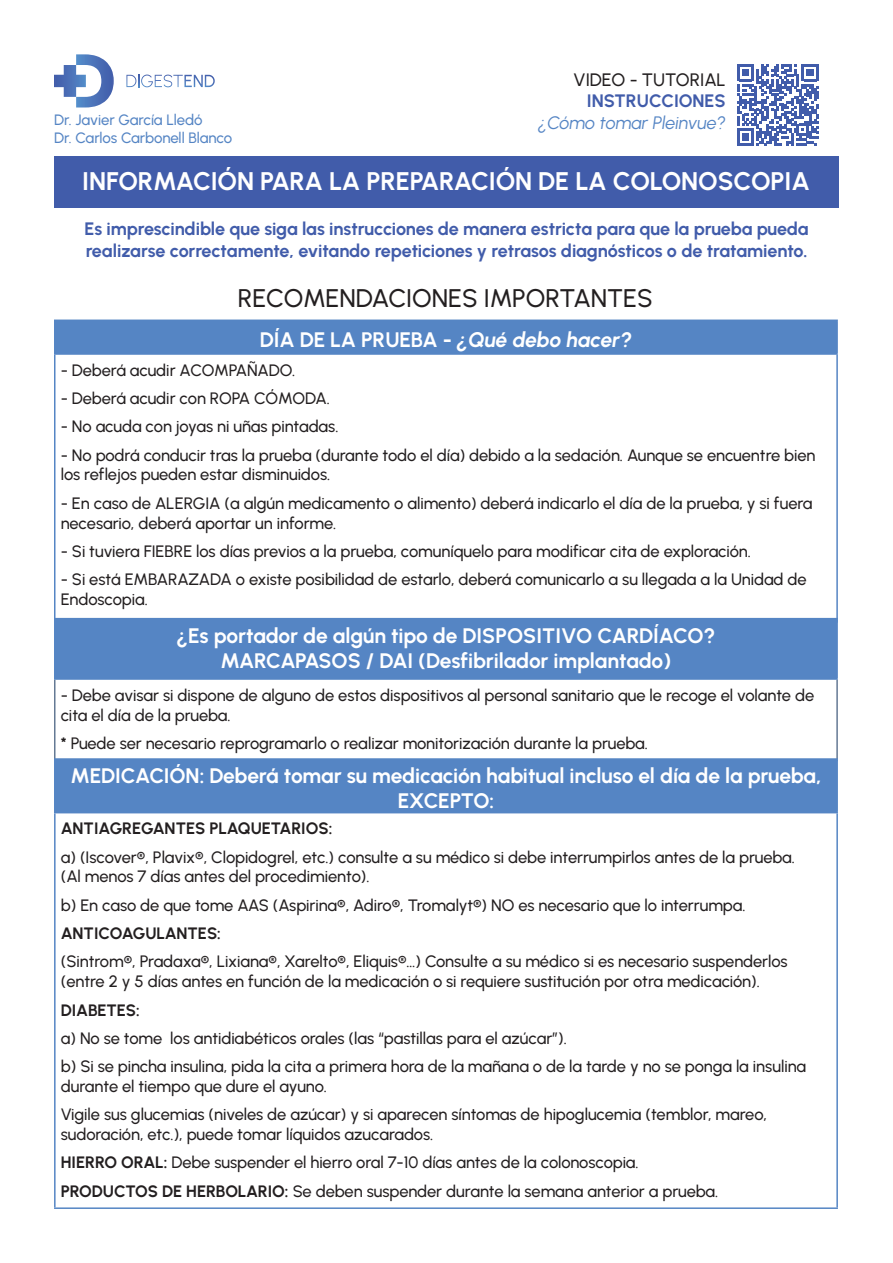
<style>
.page{position:relative;width:893px;height:1263px;background:#fff}
.page>*{position:absolute;margin:0;border:0;box-sizing:border-box;transform-origin:0 0}
.t1{font:700 25.5px "Urbanist";letter-spacing:-.01em;color:#fff}
.t2{font:500 25.5px "Urbanist";color:#231f20}
.t3{font:700 21px/25.2px "Urbanist";letter-spacing:-.01em;color:#fff;text-align:center}
.t4{font:700 18px/21.6px "Urbanist";letter-spacing:-.01em;color:#415caa}
.t5{font:italic 18px "Urbanist";letter-spacing:-.005em;color:#5585c4}
.t6{font:500 18px "Urbanist";color:#231f20}
.t7{font:500 16.5px/19.8px "Urbanist";letter-spacing:-.005em;color:#231f20}
.t8{font:700 16.5px "Urbanist";letter-spacing:-.01em;color:#231f20}
.t9{font:500 15px "Urbanist";letter-spacing:-.005em;color:#5585c4}
.s1{font-style:italic}
.s2{font-weight:700}
</style>
<div class="page">
<svg style="left:126px;top:75px;width:89px;height:12px"></svg>
<svg style="left:54px;top:54px;width:60px;height:53px"></svg>
<div style="left:54px;top:156px;width:784px;height:52px;background:#415caa"></div>
<div style="left:55px;top:320px;width:782px;height:34px;background:#5585c4"></div>
<hr style="left:54px;top:320px;width:784px;height:1px;background:#5585c4">
<hr style="left:54px;top:321px;width:2px;height:32px;background:#5585c4">
<hr style="left:836px;top:321px;width:2px;height:32px;background:#5585c4">
<hr style="left:54px;top:353px;width:784px;height:2px;background:#5585c4">
<hr style="left:54px;top:355px;width:2px;height:266px;background:#5585c4">
<hr style="left:836px;top:355px;width:2px;height:266px;background:#5585c4">
<div style="left:55px;top:619px;width:782px;height:60px;background:#5585c4"></div>
<hr style="left:54px;top:680px;width:2px;height:80px;background:#647994">
<hr style="left:836px;top:680px;width:2px;height:80px;background:#647994">
<hr style="left:54px;top:618px;width:784px;height:1px;background:#5585c4">
<hr style="left:54px;top:619px;width:2px;height:59px;background:#5585c4">
<hr style="left:836px;top:619px;width:2px;height:59px;background:#5585c4">
<hr style="left:54px;top:678px;width:784px;height:2px;background:#5585c4">
<div style="left:55px;top:759px;width:782px;height:54px;background:#5585c4"></div>
<hr style="left:54px;top:758px;width:784px;height:2px;background:#5585c4">
<hr style="left:54px;top:760px;width:2px;height:52px;background:#5585c4">
<hr style="left:836px;top:760px;width:2px;height:52px;background:#5585c4">
<hr style="left:54px;top:812px;width:784px;height:1px;background:#5585c4">
<hr style="left:54px;top:813px;width:2px;height:394px;background:#5585c4">
<hr style="left:836px;top:813px;width:2px;height:394px;background:#5585c4">
<hr style="left:54px;top:1207px;width:784px;height:2px;background:#5585c4">
<svg style="left:737px;top:64px;width:82px;height:82px"></svg>
<p class="t9" style="left:54px;top:110px;width:150px">Dr. Javier García Lledó</p>
<p class="t9" style="left:54px;top:128px;width:180px">Dr. Carlos Carbonell Blanco</p>
<p class="t6" style="left:574px;top:68px;width:154px">VIDEO - TUTORIAL</p>
<p class="t4" style="left:587px;top:90px;width:140px">INSTRUCCIONES</p>
<p class="t5" style="left:539px;top:111px;width:189px">¿Cómo tomar Pleinvue?</p>
<p class="t1" style="left:82px;top:164px;width:729px">INFORMACIÓN PARA LA PREPARACIÓN DE LA COLONOSCOPIA</p>
<p class="t4" style="left:85px;top:217px;width:726px">Es imprescindible que siga las instrucciones de manera estricta para que la prueba pueda realizarse correctamente, evitando repeticiones y retrasos diagnósticos o de tratamiento.</p>
<p class="t2" style="left:238px;top:282px;width:416px">RECOMENDACIONES IMPORTANTES</p>
<p class="t3" style="left:260px;top:327px;width:374px">DÍA DE LA PRUEBA - <span class="s1">¿Qué debo hacer?</span></p>
<p class="t7" style="left:61px;top:360px;width:236px">- Deberá acudir ACOMPAÑADO.</p>
<p class="t7" style="left:61px;top:388px;width:271px">- Deberá acudir con ROPA CÓMODA.</p>
<p class="t7" style="left:61px;top:416px;width:279px">- No acuda con joyas ni uñas pintadas.</p>
<p class="t7" style="left:61px;top:444px;width:756px">- No podrá conducir tras la prueba (durante todo el día) debido a la sedación. Aunque se encuentre bien los reflejos pueden estar disminuidos.</p>
<p class="t7" style="left:61px;top:493px;width:753px">- En caso de ALERGIA (a algún medicamento o alimento) deberá indicarlo el día de la prueba, y si fuera necesario, deberá aportar un informe.</p>
<p class="t7" style="left:61px;top:541px;width:692px">- Si tuviera FIEBRE los días previos a la prueba, comuníquelo para modificar cita de exploración.</p>
<p class="t7" style="left:61px;top:569px;width:747px">- Si está EMBARAZADA o existe posibilidad de estarlo, deberá comunicarlo a su llegada a la Unidad de<br>Endoscopia.</p>
<p class="t3" style="left:176px;top:622px;width:540px">¿Es portador de algún tipo de DISPOSITIVO CARDÍACO?</p>
<p class="t3" style="left:220px;top:647px;width:452px">MARCAPASOS / DAI (Desfibrilador implantado)</p>
<p class="t7" style="left:61px;top:684px;width:755px">- Debe avisar si dispone de alguno de estos dispositivos al personal sanitario que le recoge el volante de cita el día de la prueba.</p>
<p class="t7" style="left:61px;top:733px;width:589px"><span class="s2">*</span> Puede ser necesario reprogramarlo o realizar monitorización durante la prueba.</p>
<p class="t3" style="left:70px;top:763px;width:752px">MEDICACIÓN: Deberá tomar su medicación habitual incluso el día de la prueba,<br>EXCEPTO:</p>
<p class="t8" style="left:61px;top:818px;width:273px">ANTIAGREGANTES PLAQUETARIOS:</p>
<p class="t7" style="left:61px;top:846px;width:736px">a) (Iscover®, Plavix®, Clopidogrel, etc.) consulte a su médico si debe interrumpirlos antes de la prueba. (Al menos 7 días antes del procedimiento).</p>
<p class="t7" style="left:61px;top:895px;width:686px">b) En caso de que tome AAS (Aspirina®, Adiro®, Tromalyt®) NO es necesario que lo interrumpa.</p>
<p class="t8" style="left:61px;top:922px;width:162px">ANTICOAGULANTES:</p>
<p class="t7" style="left:61px;top:951px;width:728px">(Sintrom®, Pradaxa®, Lixiana®, Xarelto®, Eliquis®…) Consulte a su médico si es necesario suspenderlos (entre 2 y 5 días antes en función de la medicación o si requiere sustitución por otra medicación).</p>
<p class="t8" style="left:61px;top:999px;width:81px">DIABETES:</p>
<p class="t7" style="left:61px;top:1028px;width:507px">a) No se tome los antidiabéticos orales (las “pastillas para el azúcar”).</p>
<p class="t7" style="left:61px;top:1056px;width:747px">b) Si se pincha insulina, pida la cita a primera hora de la mañana o de la tarde y no se ponga la insulina durante el tiempo que dure el ayuno.</p>
<p class="t7" style="left:61px;top:1104px;width:708px">Vigile sus glucemias (niveles de azúcar) y si aparecen síntomas de hipoglucemia (temblor, mareo, sudoración, etc.), puede tomar líquidos azucarados.</p>
<p class="t7" style="left:61px;top:1152px;width:579px"><span class="s2">HIERRO ORAL:</span> Debe suspender el hierro oral 7-10 días antes de la colonoscopia.</p>
<p class="t7" style="left:61px;top:1180px;width:659px"><span class="s2">PRODUCTOS DE HERBOLARIO:</span> Se deben suspender durante la semana anterior a prueba.</p>
</div>
